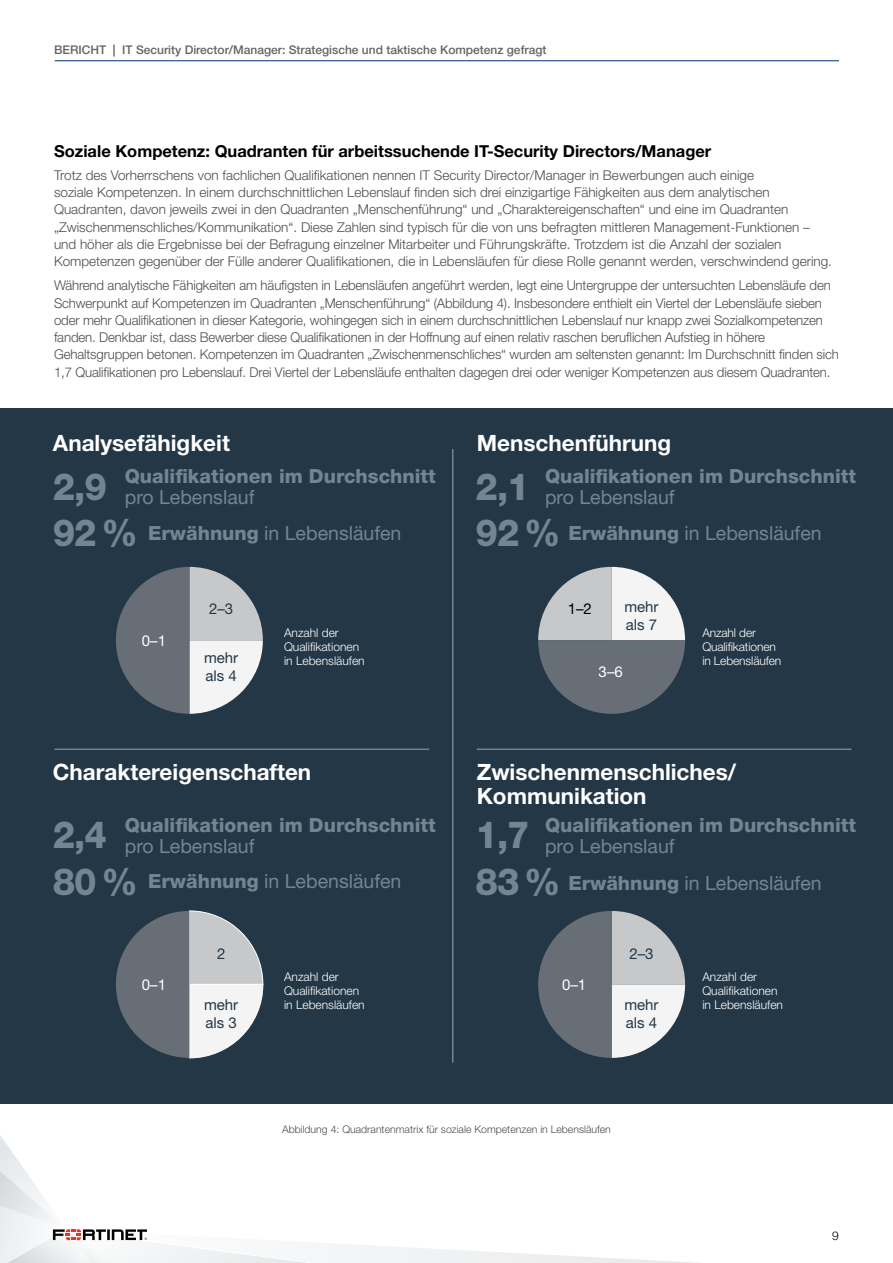
<style>
.page{position:relative;width:893px;height:1263px;background:#fff}
.page>*{position:absolute;margin:0;border:0;box-sizing:border-box;transform-origin:0 0}
.t1{font:800 37.5px "Helvetica Neue LT Pro";letter-spacing:-.03em;color:#738592;scale:.95 1}
.t2{font:700 22.5px/24px "Helvetica Neue LT Pro";color:#fff}
.t3{font:19.5px "Helvetica Neue LT Pro";color:#738592}
.t4{font:800 19.5px "Helvetica Neue LT Pro";color:#738592}
.t5{font:700 16.5px "Helvetica Neue LT Pro";color:#000}
.t6{font:15px/18px "Helvetica Neue LT Pro";color:#233746}
.t7{font:15px "Helvetica Neue LT Pro";color:#fff}
.t8{font:15px "Helvetica Neue LT Pro";color:#000}
.t9{font:300 13.5px/17.2px "Helvetica Neue LT Pro";letter-spacing:-.01em;color:#4d4d4f}
.t10{font:300 12px/14px "Helvetica Neue LT Pro";color:#fff}
.t11{font:500 12px "Helvetica Neue LT Pro";color:#636466}
.t12{font:300 12px "Helvetica Neue LT Pro";color:#000}
.t13{font:300 10.5px "Helvetica Neue LT Pro";color:#4d4d4f}
.s1{font-weight:700}
.s2{font-weight:800}
</style>
<div class="page">
<svg style="left:0;top:1135px;width:697px;height:128px"></svg>
<hr style="left:55px;top:60px;width:784px;height:1px;background:#002d74">
<div style="left:0;top:408px;width:893px;height:695px;background:#233746"></div>
<hr style="left:452px;top:449px;width:1px;height:613px;background:#738592">
<hr style="left:55px;top:748px;width:374px;height:2px;background:#738592">
<hr style="left:477px;top:748px;width:374px;height:2px;background:#738592">
<svg style="left:116px;top:567px;width:147px;height:147px"></svg>
<svg style="left:116px;top:910px;width:147px;height:148px"></svg>
<svg style="left:538px;top:567px;width:147px;height:147px"></svg>
<svg style="left:538px;top:911px;width:147px;height:147px"></svg>
<p class="t11" style="left:54px;top:42px;width:494px">BERICHT <span class="s1">|</span> IT Security Director/Manager: Strategische und taktische Kompetenz gefragt</p>
<p class="t5" style="left:54px;top:141px;width:659px">Soziale Kompetenz: Quadranten für arbeitssuchende IT-Security Directors/Manager</p>
<p class="t9" style="left:54px;top:166px;width:779px">Trotz des Vorherrschens von fachlichen Qualifikationen nennen IT Security Director/Manager in Bewerbungen auch einige<br>soziale Kompetenzen. In einem durchschnittlichen Lebenslauf finden sich drei einzigartige Fähigkeiten aus dem analytischen Quadranten, davon jeweils zwei in den Quadranten „Menschenführung“ und „Charaktereigenschaften“ und eine im Quadranten „Zwischenmenschliches/Kommunikation“. Diese Zahlen sind typisch für die von uns befragten mittleren Management-Funktionen – und höher als die Ergebnisse bei der Befragung einzelner Mitarbeiter und Führungskräfte. Trotzdem ist die Anzahl der sozialen Kompetenzen gegenüber der Fülle anderer Qualifikationen, die in Lebensläufen für diese Rolle genannt werden, verschwindend gering.</p>
<p class="t9" style="left:54px;top:277px;width:786px">Während analytische Fähigkeiten am häufigsten in Lebensläufen angeführt werden, legt eine Untergruppe der untersuchten Lebensläufe den Schwerpunkt auf Kompetenzen im Quadranten „Menschenführung“ (Abbildung 4). Insbesondere enthielt ein Viertel der Lebensläufe sieben oder mehr Qualifikationen in dieser Kategorie, wohingegen sich in einem durchschnittlichen Lebenslauf nur knapp zwei Sozialkompetenzen fanden. Denkbar ist, dass Bewerber diese Qualifikationen in der Hoffnung auf einen relativ raschen beruflichen Aufstieg in höhere Gehaltsgruppen betonen. Kompetenzen im Quadranten „Zwischenmenschliches“ wurden am seltensten genannt: Im Durchschnitt finden sich 1,7 Qualifikationen pro Lebenslauf. Drei Viertel der Lebensläufe enthalten dagegen drei oder weniger Kompetenzen aus diesem Quadranten.</p>
<h2 class="t2" style="left:53px;top:430px;width:179px">Analysefähigkeit</h2>
<h2 class="t2" style="left:477px;top:430px;width:196px">Menschenführung</h2>
<h1 class="t1" style="left:53px;top:464px;width:58px">2,9</h1>
<h3 class="t4" style="left:125px;top:465px;width:313px">Qualifikationen im Durchschnitt</h3>
<h3 class="t3" style="left:125px;top:485px;width:131px">pro Lebenslauf</h3>
<h1 class="t1" style="left:476px;top:464px;width:58px">2,1</h1>
<h3 class="t4" style="left:545px;top:465px;width:313px">Qualifikationen im Durchschnitt</h3>
<h3 class="t3" style="left:545px;top:485px;width:131px">pro Lebenslauf</h3>
<h1 class="t1" style="left:53px;top:510px;width:91px">92 %</h1>
<h3 class="t3" style="left:148px;top:521px;width:255px"><span class="s2">Erwähnung</span> in Lebensläufen</h3>
<h1 class="t1" style="left:476px;top:510px;width:91px">92 %</h1>
<h3 class="t3" style="left:568px;top:521px;width:255px"><span class="s2">Erwähnung</span> in Lebensläufen</h3>
<p class="t7" style="left:142px;top:631px;width:26px">0–1</p>
<p class="t6" style="left:209px;top:600px;width:26px">2–3</p>
<p class="t6" style="left:204px;top:649px;width:36px">mehr als 4</p>
<p class="t10" style="left:284px;top:625px;width:82px">Anzahl der<br>Qualifikationen in Lebensläufen</p>
<p class="t8" style="left:568px;top:600px;width:26px">1–2</p>
<p class="t6" style="left:624px;top:598px;width:36px">mehr als 7</p>
<p class="t7" style="left:599px;top:662px;width:26px">3–6</p>
<p class="t10" style="left:702px;top:625px;width:80px">Anzahl der<br>Qualifikationen in Lebensläufen</p>
<h2 class="t2" style="left:53px;top:759px;width:260px">Charaktereigenschaften</h2>
<h2 class="t2" style="left:477px;top:759px;width:261px">Zwischenmenschliches/<br>Kommunikation</h2>
<h1 class="t1" style="left:53px;top:812px;width:58px">2,4</h1>
<h3 class="t4" style="left:125px;top:813px;width:313px">Qualifikationen im Durchschnitt</h3>
<h3 class="t3" style="left:125px;top:834px;width:131px">pro Lebenslauf</h3>
<h1 class="t1" style="left:476px;top:812px;width:58px">1,7</h1>
<h3 class="t4" style="left:545px;top:813px;width:313px">Qualifikationen im Durchschnitt</h3>
<h3 class="t3" style="left:545px;top:834px;width:131px">pro Lebenslauf</h3>
<h1 class="t1" style="left:53px;top:859px;width:91px">80 %</h1>
<h3 class="t3" style="left:148px;top:869px;width:255px"><span class="s2">Erwähnung</span> in Lebensläufen</h3>
<h1 class="t1" style="left:476px;top:859px;width:91px">83 %</h1>
<h3 class="t3" style="left:568px;top:871px;width:255px"><span class="s2">Erwähnung</span> in Lebensläufen</h3>
<p class="t6" style="left:217px;top:944px;width:10px">2</p>
<p class="t6" style="left:629px;top:944px;width:26px">2–3</p>
<p class="t7" style="left:142px;top:975px;width:26px">0–1</p>
<p class="t6" style="left:204px;top:995px;width:36px">mehr als 3</p>
<p class="t10" style="left:284px;top:970px;width:82px">Anzahl der<br>Qualifikationen in Lebensläufen</p>
<p class="t7" style="left:562px;top:975px;width:26px">0–1</p>
<p class="t6" style="left:624px;top:995px;width:36px">mehr als 4</p>
<p class="t10" style="left:702px;top:970px;width:82px">Anzahl der<br>Qualifikationen in Lebensläufen</p>
<p class="t13" style="left:282px;top:1123px;width:330px">Abbildung 4: Quadrantenmatrix für soziale Kompetenzen in Lebensläufen</p>
<p class="t12" style="left:832px;top:1229px;width:8px">9</p>
</div>
